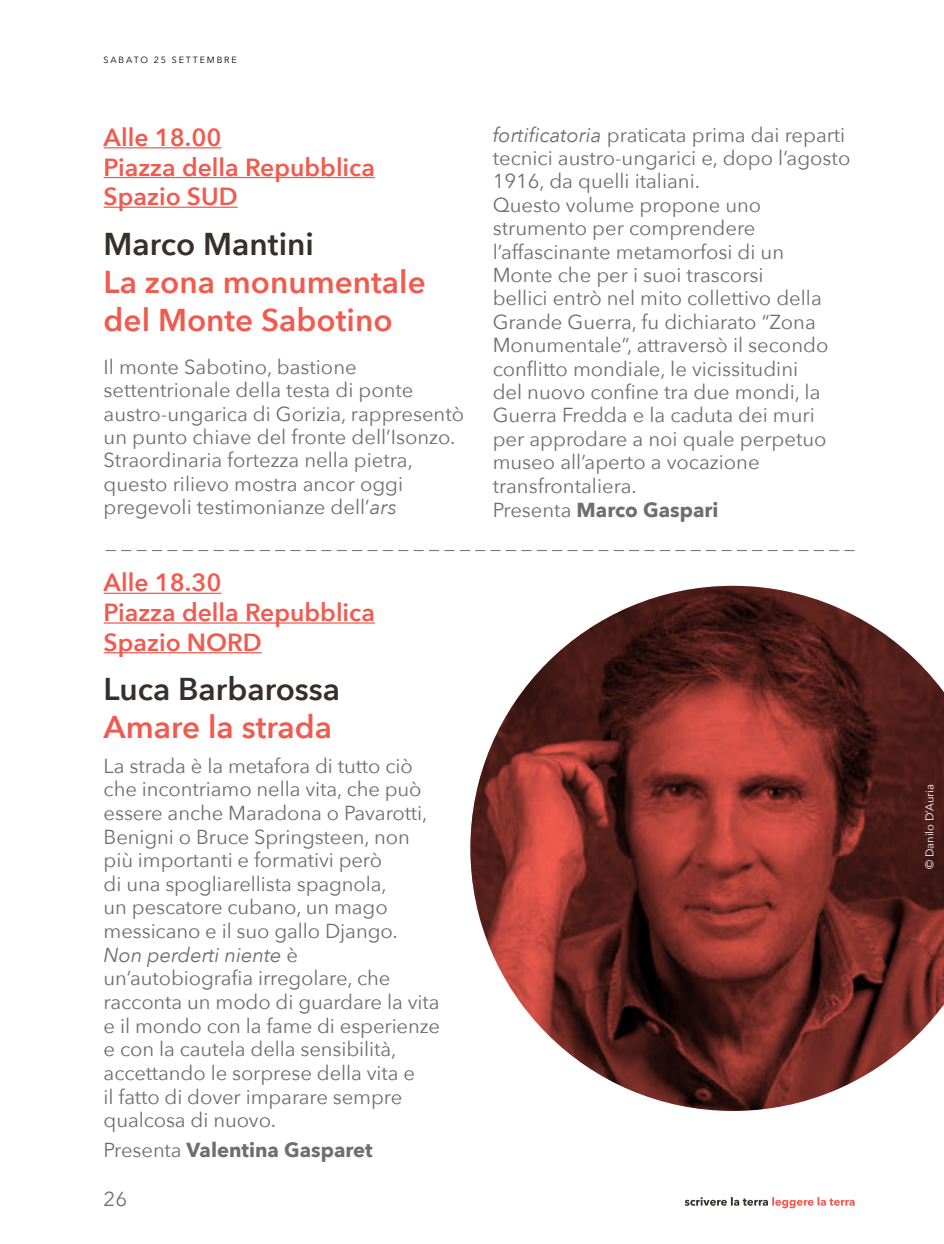
<style>
.page{position:relative;width:944px;height:1244px;background:#fff}
.page>*{position:absolute;margin:0;border:0;box-sizing:border-box;transform-origin:0 0}
.t1{font:600 31.5px/37.8px "Avenir Next";color:#f15b4f}
.t2{font:600 31.5px "Avenir Next";color:#372f2a}
.t3{font:600 24.75px/29.7px "Avenir Next";color:#f15b4f}
.t4{font:20.25px/23.4px "Avenir Next";color:#6d6e71}
.t5{font:700 20.25px "Avenir Next";color:#6d6e71}
.t6{font:11.25px "Avenir Next";letter-spacing:-.005em;color:#fff}
.t7{font:9px "Avenir Next";color:#000}
.s1{font-style:italic}
.s2{font-weight:400}
.s3{font-weight:700}
</style>
<div class="page">
<svg style="left:685px;top:1197px;width:170px;height:11px"></svg>
<svg style="left:470px;top:586px;width:474px;height:525px"></svg>
<svg style="left:814px;top:550px;width:25px;height:1px"></svg>
<svg style="left:768px;top:550px;width:40px;height:1px"></svg>
<svg style="left:691px;top:550px;width:71px;height:1px"></svg>
<svg style="left:614px;top:550px;width:71px;height:1px"></svg>
<svg style="left:537px;top:550px;width:71px;height:1px"></svg>
<svg style="left:491px;top:550px;width:40px;height:1px"></svg>
<svg style="left:414px;top:550px;width:71px;height:1px"></svg>
<svg style="left:337px;top:550px;width:71px;height:1px"></svg>
<svg style="left:260px;top:550px;width:71px;height:1px"></svg>
<svg style="left:214px;top:550px;width:40px;height:1px"></svg>
<svg style="left:183px;top:550px;width:25px;height:1px"></svg>
<svg style="left:137px;top:550px;width:40px;height:1px"></svg>
<svg style="left:106px;top:550px;width:25px;height:1px"></svg>
<hr style="left:104px;top:593px;width:118px;height:1px;background:#f15b4f">
<hr style="left:104px;top:622px;width:271px;height:1px;background:#f15b4f">
<hr style="left:104px;top:652px;width:158px;height:1px;background:#f15b4f">
<hr style="left:104px;top:147px;width:118px;height:1px;background:#f15b4f">
<hr style="left:104px;top:177px;width:271px;height:1px;background:#f15b4f">
<hr style="left:104px;top:207px;width:134px;height:1px;background:#f15b4f">
<p class="t7" style="left:104px;top:52px;width:15px">Sabat</p>
<p class="t7" style="left:140px;top:52px;width:40px">o 25 settembre</p>
<p class="t3" style="left:104px;top:122px;width:273px">Alle 18.00<br>Piazza della Repubblica<br>Spazio SUD</p>
<h1 class="t2" style="left:104px;top:217px;width:212px">Marco Mantini</h1>
<h1 class="t1" style="left:104px;top:262px;width:324px">La zona monumentale del Monte Sabotino</h1>
<p class="t4" style="left:104px;top:354px;width:362px">Il monte Sabotino, bastione settentrionale della testa di ponte austro-ungarica di Gorizia, rappresentò un punto chiave del fronte dell’Isonzo.<br>Straordinaria fortezza nella pietra, questo rilievo mostra ancor oggi pregevoli testimonianze dell’<span class="s1">ars</span></p>
<p class="t3" style="left:104px;top:567px;width:273px">Alle 18.30<br>Piazza della Repubblica<br>Spazio Nord</p>
<h1 class="t2" style="left:104px;top:662px;width:238px">Luca Barbarossa</h1>
<h1 class="t1" style="left:104px;top:707px;width:230px">Amare la strada</h1>
<p class="t4" style="left:104px;top:753px;width:338px">La strada è la metafora di tutto ciò che incontriamo nella vita, che può essere anche Maradona o Pavarotti,<br>Benigni o Bruce Springsteen, non più importanti e formativi però<br>di una spogliarellista spagnola,<br>un pescatore cubano, un mago messicano e il suo gallo Django.<br><span class="s1">Non perderti niente</span> è un’autobiografia irregolare, che racconta un modo di guardare la vita e il mondo con la fame di esperienze e con la cautela della sensibilità, accettando le sorprese della vita e<br>il fatto di dover imparare sempre qualcosa di nuovo.</p>
<p class="t5" style="left:104px;top:1132px;width:271px"><span class="s2">Presenta</span> Valentina Gasparet</p>
<p class="t4" style="left:104px;top:1186px;width:25px">26</p>
<p class="t4" style="left:493px;top:122px;width:359px"><span class="s1">fortificatoria</span> praticata prima dai reparti tecnici austro-ungarici e, dopo l’agosto<br>1916, da quelli italiani.<br>Questo volume propone uno strumento per comprendere l’affascinante metamorfosi di un<br>Monte che per i suoi trascorsi<br>bellici entrò nel mito collettivo della<br>Grande Guerra, fu dichiarato “Zona<br>Monumentale”, attraversò il secondo conflitto mondiale, le vicissitudini<br>del nuovo confine tra due mondi, la<br>Guerra Fredda e la caduta dei muri per approdare a noi quale perpetuo museo all’aperto a vocazione transfrontaliera.<br>Presenta <span class="s3">Marco Gaspari</span></p>
<p class="t6" style="left:920px;top:869px;width:87px;rotate:-90deg">© Danilo D’Auria</p>
</div>
